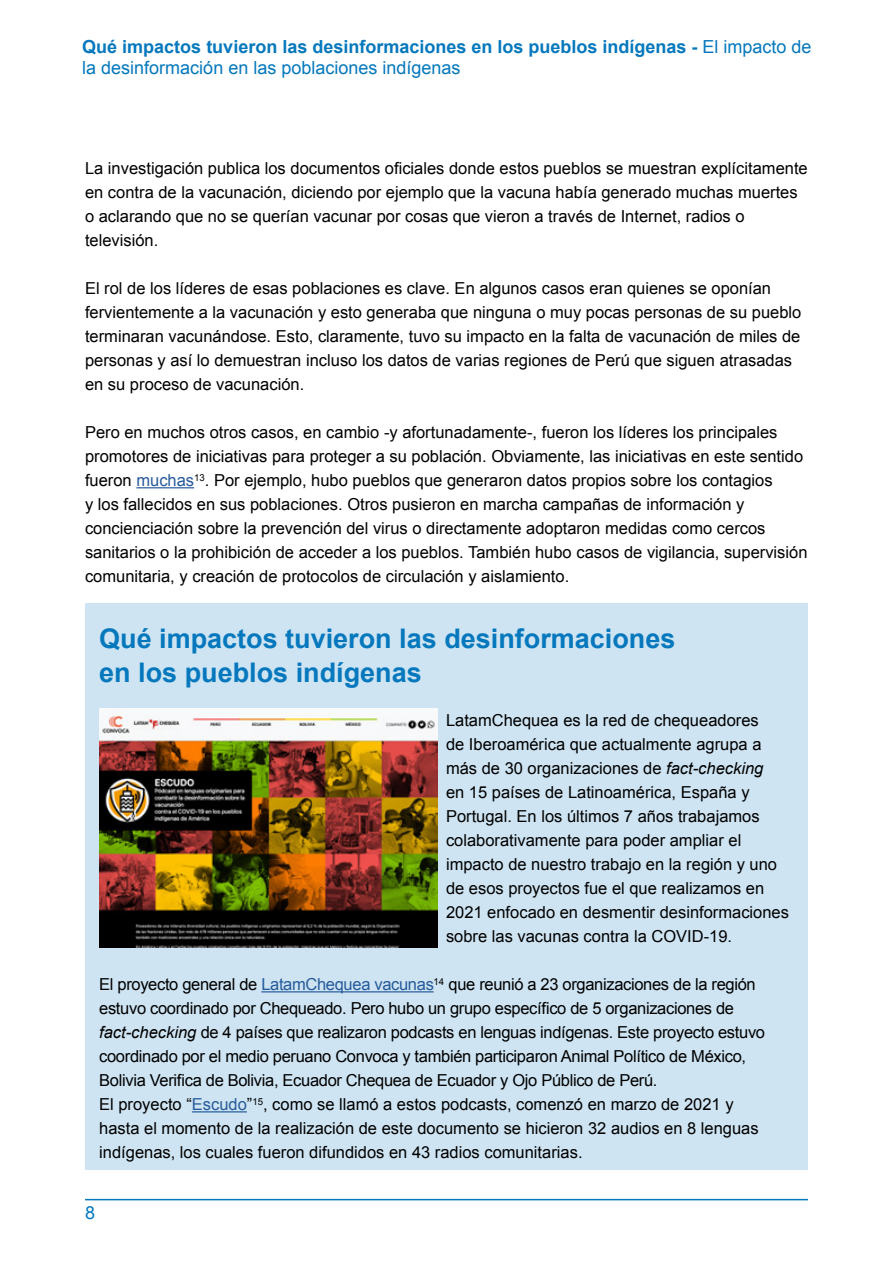
<style>
.page{position:relative;width:893px;height:1263px;background:#fff}
.page>*{position:absolute;margin:0;border:0;box-sizing:border-box;transform-origin:0 0}
.t1{font:700 27px/34.5px "Arial";color:#0578bd}
.t2{font:700 18px/21.6px "Arial";color:#0578bd}
.t3{font:18px "Arial";color:#0578bd}
.t4{font:16.5px/24px "Arial";color:#000}
.t5{font:16.5px/24px "Arial";letter-spacing:-.02em;color:#000}
.s1{font-weight:400}
.s2{color:#275b9b}
.s3{font-style:italic}
</style>
<div class="page">
<hr style="left:85px;top:1199px;width:723px;height:1px;background:#0578bd">
<hr style="left:136px;top:487px;width:58px;height:1px;background:#275b9b">
<div style="left:86px;top:603px;width:722px;height:567px;background:#cee4f2"></div>
<hr style="left:261px;top:991px;width:173px;height:1px;background:#275b9b">
<hr style="left:192px;top:1111px;width:55px;height:1px;background:#275b9b">
<img style="left:99px;top:708px;width:338px;height:239px">
<p class="t2" style="left:82px;top:36px;width:731px">Qué impactos tuvieron las desinformaciones en los pueblos indígenas - <span class="s1">El impacto de la desinformación en las poblaciones indígenas</span></p>
<p class="t4" style="left:85px;top:156px;width:724px">La investigación publica los documentos oficiales donde estos pueblos se muestran explícitamente en contra de la vacunación, diciendo por ejemplo que la vacuna había generado muchas muertes o aclarando que no se querían vacunar por cosas que vieron a través de Internet, radios o televisión.</p>
<p class="t4" style="left:85px;top:276px;width:718px">El rol de los líderes de esas poblaciones es clave. En algunos casos eran quienes se oponían fervientemente a la vacunación y esto generaba que ninguna o muy pocas personas de su pueblo terminaran vacunándose. Esto, claramente, tuvo su impacto en la falta de vacunación de miles de personas y así lo demuestran incluso los datos de varias regiones de Perú que siguen atrasadas en su proceso de vacunación.</p>
<p class="t4" style="left:85px;top:420px;width:724px">Pero en muchos otros casos, en cambio -y afortunadamente-, fueron los líderes los principales promotores de iniciativas para proteger a su población. Obviamente, las iniciativas en este sentido fueron <span class="s2">muchas</span><sup>13</sup>. Por ejemplo, hubo pueblos que generaron datos propios sobre los contagios<br>y los fallecidos en sus poblaciones. Otros pusieron en marcha campañas de información y concienciación sobre la prevención del virus o directamente adoptaron medidas como cercos sanitarios o la prohibición de acceder a los pueblos. También hubo casos de vigilancia, supervisión comunitaria, y creación de protocolos de circulación y aislamiento.</p>
<h1 class="t1" style="left:99px;top:622px;width:578px">Qué impactos tuvieron las desinformaciones en los pueblos indígenas</h1>
<p class="t4" style="left:446px;top:708px;width:345px">LatamChequea es la red de chequeadores<br>de Iberoamérica que actualmente agrupa a más de 30 organizaciones de <span class="s3">fact-checking<br></span>en 15 países de Latinoamérica, España y Portugal. En los últimos 7 años trabajamos colaborativamente para poder ampliar el impacto de nuestro trabajo en la región y uno de esos proyectos fue el que realizamos en 2021 enfocado en desmentir desinformaciones sobre las vacunas contra la COVID-19.</p>
<p class="t5" style="left:99px;top:972px;width:667px">El proyecto general de <span class="s2">LatamChequea vacunas</span><sup>14</sup> que reunió a 23 organizaciones de la región estuvo coordinado por Chequeado. Pero hubo un grupo específico de 5 organizaciones de <span class="s3">fact-checking</span> de 4 países que realizaron podcasts en lenguas indígenas. Este proyecto estuvo coordinado por el medio peruano Convoca y también participaron Animal Político de México, Bolivia Verifica de Bolivia, Ecuador Chequea de Ecuador y Ojo Público de Perú.<br>El proyecto “<span class="s2">Escudo</span>”<sup>15</sup>, como se llamó a estos podcasts, comenzó en marzo de 2021 y hasta el momento de la realización de este documento se hicieron 32 audios en 8 lenguas indígenas, los cuales fueron difundidos en 43 radios comunitarias.</p>
<p class="t3" style="left:85px;top:1201px;width:12px">8</p>
</div>
